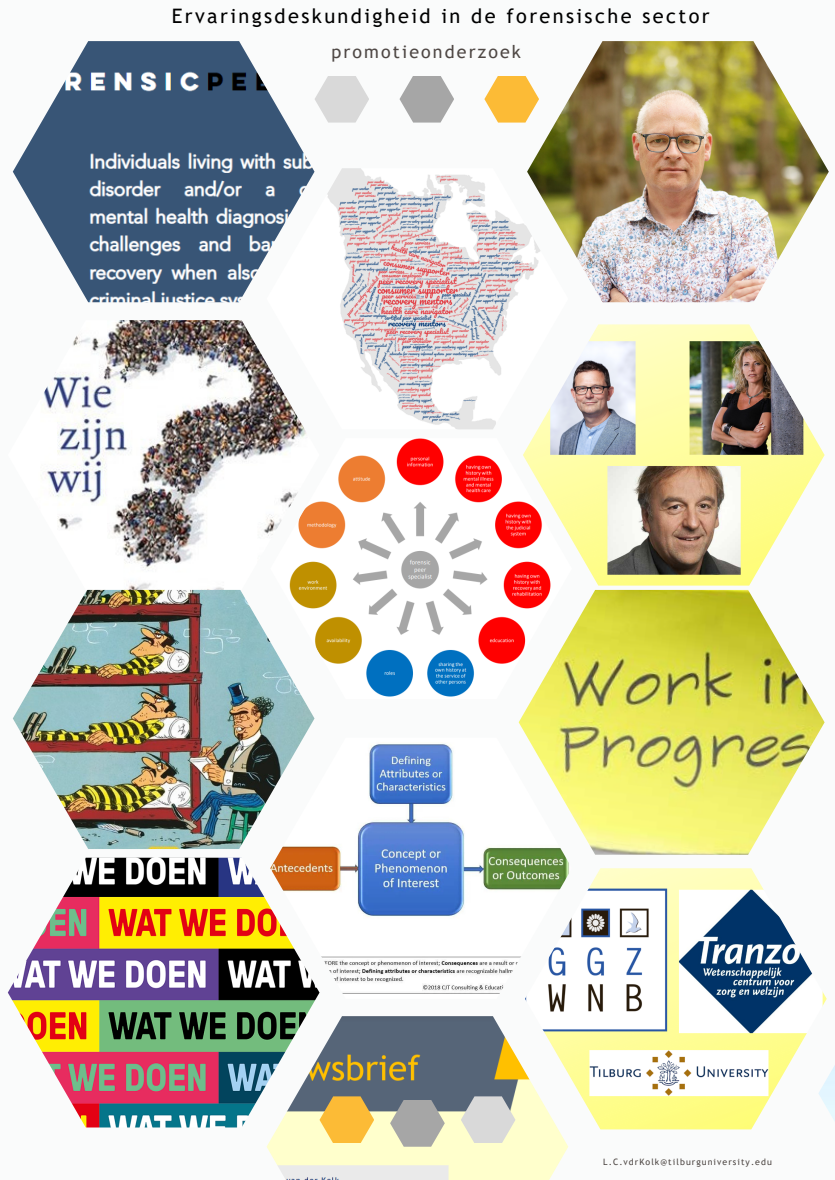
<style>
.page{position:relative;width:835px;height:1180px;background:#fff}
.page>*{position:absolute;margin:0;border:0;box-sizing:border-box;transform-origin:0 0}
.t1{font:19.95px "Trebuchet MS";letter-spacing:.12em;color:#000}
.t2{font:17.81px "Trebuchet MS";letter-spacing:.12em;color:#4e4744}
.t3{font:8.79px "Trebuchet MS";letter-spacing:.12em;color:#4e4744}
</style>
<div class="page">
<div style="left:0;top:0;width:834px;height:1180px;background:#fafbfb"></div>
<img style="left:525px;top:868px;width:287px;height:261px">
<img style="left:314px;top:168px;width:213px;height:261px">
<img style="left:522px;top:324px;width:302px;height:261px">
<img style="left:314px;top:438px;width:258px;height:259px">
<img style="left:277px;top:744px;width:295px;height:255px">
<img style="left:527px;top:41px;width:301px;height:261px">
<svg style="left:399px;top:76px;width:55px;height:47px"></svg>
<svg style="left:315px;top:76px;width:54px;height:47px"></svg>
<svg style="left:484px;top:76px;width:55px;height:47px"></svg>
<img style="left:13px;top:590px;width:301px;height:259px">
<img style="left:818px;top:991px;width:16px;height:129px">
<img style="left:13px;top:41px;width:301px;height:261px">
<img style="left:518px;top:590px;width:306px;height:264px">
<img style="left:266px;top:1016px;width:302px;height:164px">
<svg style="left:319px;top:1096px;width:55px;height:47px;background:#e8ba52"></svg>
<svg style="left:390px;top:1099px;width:54px;height:47px;background:#a9aba6"></svg>
<svg style="left:460px;top:1096px;width:55px;height:47px;background:#d1d3cd"></svg>
<img style="left:44px;top:320px;width:275px;height:270px">
<img style="left:8px;top:857px;width:311px;height:270px">
<p class="t1" style="left:172px;top:4px;width:539px">Ervaringsdeskundigheid in de forensische sector</p>
<p class="t2" style="left:331px;top:41px;width:191px">promotieonderzoek</p>
<p class="t3" style="left:603px;top:1157px;width:170px">L.C.vdrKolk@tilburguniversity.edu</p>
</div>
